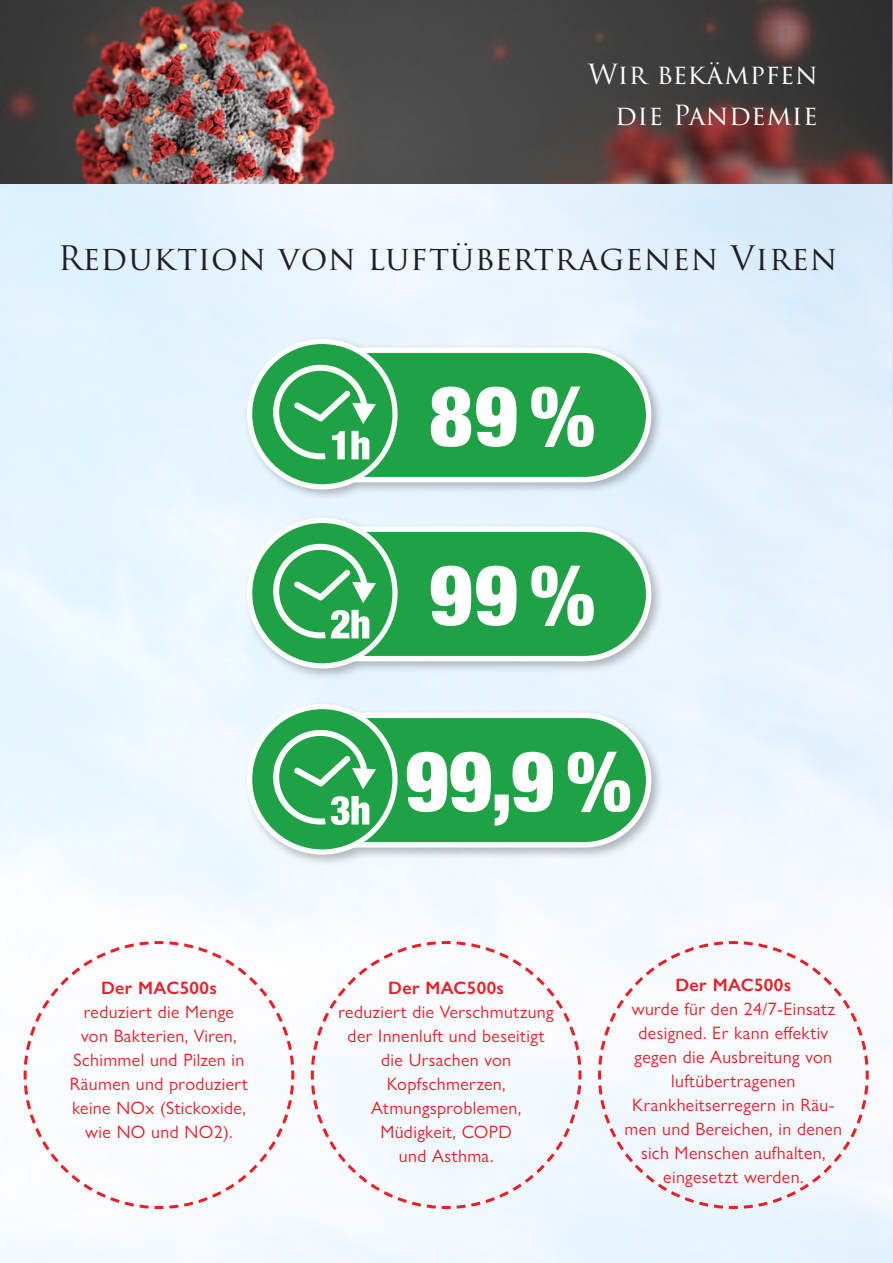
<style>
.page{position:relative;width:893px;height:1263px;background:#fff}
.page>*{position:absolute;margin:0;border:0;box-sizing:border-box;transform-origin:0 0}
.t1{font:33px "Trajan Pro 3";letter-spacing:.02em;color:#231f20}
.t2{font:27px "Trajan Pro 3";letter-spacing:.02em;color:#fff}
.t3{font:18px/24px "Gill Sans Nova";letter-spacing:.02em;color:#ee1d23;text-align:center}
.t4{font:600 18px "Gill Sans Nova";letter-spacing:.02em;color:#ee1d23}
</style>
<div class="page">
<img style="left:0;top:0;width:893px;height:184px">
<div style="left:243px;top:335px;width:421px;height:532px;background:#231f20;opacity:.3"></div>
<div style="left:197px;top:350px;width:50px;height:130px;background:#e5f5ff"></div>
<svg style="left:398px;top:347px;width:253px;height:135px;background:#49b269"></svg>
<svg style="left:431px;top:387px;width:85px;height:60px"></svg>
<svg style="left:531px;top:387px;width:63px;height:60px"></svg>
<svg style="left:247px;top:339px;width:151px;height:150px"></svg>
<div style="left:197px;top:529px;width:50px;height:130px;background:#eff9fe"></div>
<svg style="left:398px;top:526px;width:253px;height:135px;background:#49b269"></svg>
<svg style="left:431px;top:566px;width:85px;height:60px"></svg>
<svg style="left:531px;top:566px;width:63px;height:60px"></svg>
<svg style="left:247px;top:518px;width:151px;height:150px"></svg>
<div style="left:197px;top:715px;width:50px;height:130px;background:#f0f9fe"></div>
<svg style="left:398px;top:713px;width:253px;height:134px;background:#53b671"></svg>
<svg style="left:407px;top:752px;width:146px;height:74px"></svg>
<svg style="left:568px;top:752px;width:62px;height:60px"></svg>
<svg style="left:247px;top:704px;width:151px;height:151px"></svg>
<div style="left:309px;top:939px;width:274px;height:271px;background:#f6fafe"></div>
<svg style="left:22px;top:939px;width:274px;height:271px"></svg>
<svg style="left:596px;top:939px;width:274px;height:271px"></svg>
<p class="t2" style="left:588px;top:56px;width:231px">Wir bekämpfen</p>
<p class="t2" style="left:615px;top:96px;width:204px">die Pandemie</p>
<p class="t1" style="left:58px;top:235px;width:781px">Reduktion von luftübertragenen Viren</p>
<p class="t4" style="left:101px;top:976px;width:117px">Der MAC500s</p>
<p class="t3" style="left:84px;top:999px;width:152px">reduziert die Menge</p>
<p class="t3" style="left:81px;top:1023px;width:157px">von Bakterien, Viren,</p>
<p class="t3" style="left:70px;top:1047px;width:180px">Schimmel und Pilzen in<br>Räumen und produziert keine NOx (Stickoxide, wie NO und NO2).</p>
<p class="t4" style="left:388px;top:976px;width:117px">Der MAC500s</p>
<p class="t3" style="left:339px;top:999px;width:217px">reduziert die Verschmutzung</p>
<p class="t3" style="left:348px;top:1023px;width:199px">der Innenluft und beseitigt</p>
<p class="t3" style="left:381px;top:1047px;width:131px">die Ursachen von</p>
<p class="t3" style="left:387px;top:1071px;width:120px">Kopfschmerzen,</p>
<p class="t3" style="left:371px;top:1095px;width:152px">Atmungsproblemen,</p>
<p class="t3" style="left:380px;top:1119px;width:133px">Müdigkeit, COPD</p>
<p class="t3" style="left:399px;top:1143px;width:96px">und Asthma.</p>
<p class="t4" style="left:675px;top:973px;width:117px">Der MAC500s</p>
<p class="t3" style="left:632px;top:996px;width:205px">wurde für den 24/7-Einsatz designed. Er kann effektiv gegen die Ausbreitung von luftübertragenen</p>
<p class="t3" style="left:624px;top:1092px;width:219px">Krankheitserregern in Räu&shy;men und Bereichen, in denen sich Menschen aufhalten, eingesetzt werden.</p>
</div>
